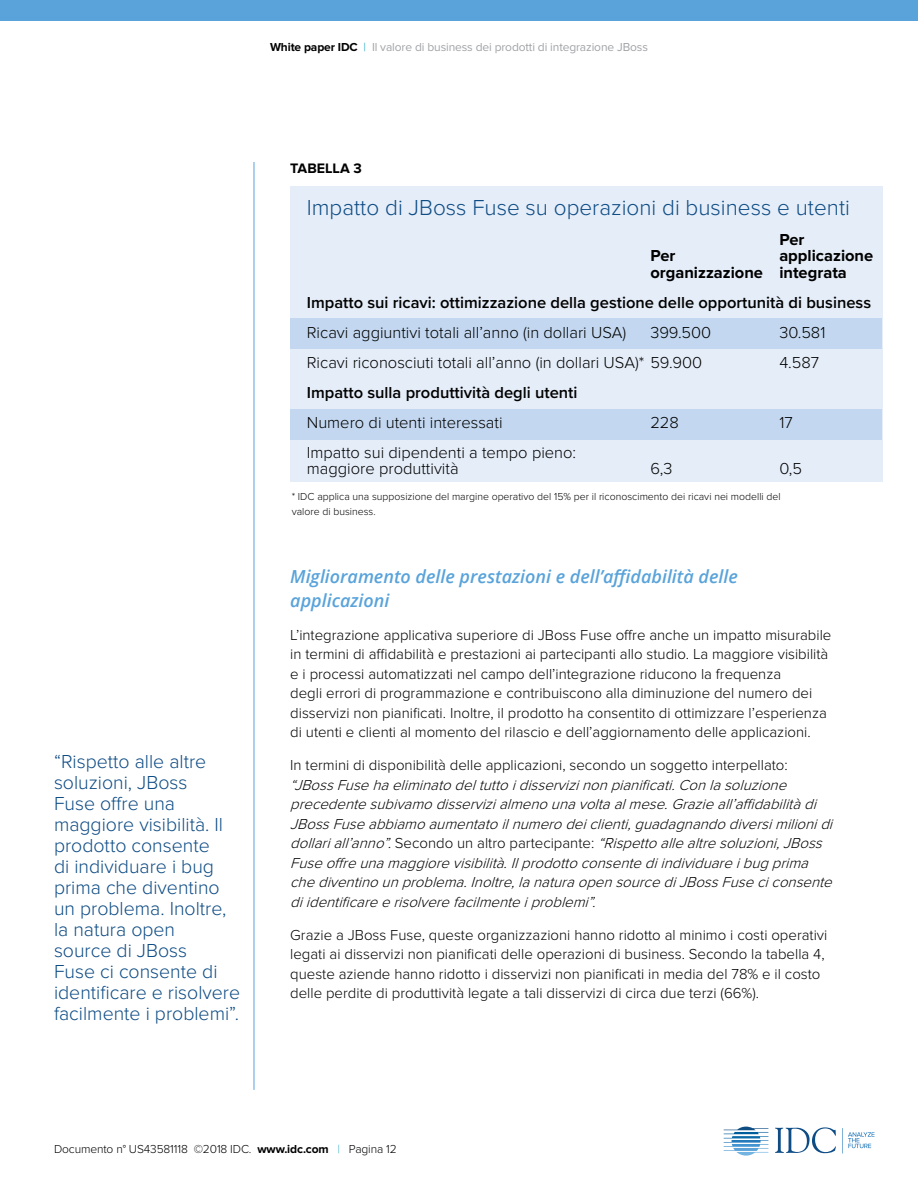
<style>
.page{position:relative;width:918px;height:1188px;background:#fff}
.page>*{position:absolute;margin:0;border:0;box-sizing:border-box;transform-origin:0 0}
.t1{font:300 22.5px "Proxima Nova";color:#0e4c84}
.t2{font:300 19.5px/21px "Proxima Nova";color:#0e4c84}
.t3{font:italic 600 18px/24px "Open Sans";color:#59a3da}
.t4{font:300 16.5px/16.5px "Proxima Nova";color:#000}
.t5{font:600 16.5px "Proxima Nova";color:#000}
.t6{font:700 16.5px/16.5px "Proxima Nova";color:#000}
.t7{font:300 15px/19.5px "Proxima Nova";color:#000}
.t8{font:italic 300 15px/19.5px "Proxima Nova";color:#000}
.t9{font:700 14.25px "Proxima Nova";color:#000}
.t10{font:12px "Proxima Nova";letter-spacing:-.01em;color:#a1a3a6}
.t11{font:300 12px "Proxima Nova";letter-spacing:-.01em;color:#000}
.t12{font:300 10.5px/15px "Proxima Nova";color:#000}
.s1{font-weight:700;color:#000}
.s2{color:#36aec7}
.s3{font-style:normal}
.s4{font-weight:700}
</style>
<div class="page">
<div style="left:0;top:0;width:918px;height:21px;background:#59a3da"></div>
<svg style="left:775px;top:1127px;width:61px;height:26px"></svg>
<svg style="left:724px;top:1127px;width:44px;height:29px"></svg>
<svg style="left:842px;top:1128px;width:33px;height:26px"></svg>
<hr style="left:254px;top:162px;width:1px;height:928px;background:#59a3da">
<div style="left:290px;top:186px;width:592px;height:296px;background:#e5edf8"></div>
<div style="left:291px;top:318px;width:591px;height:31px;background:#c3d8f0"></div>
<div style="left:291px;top:409px;width:591px;height:30px;background:#c3d8f0"></div>
<p class="t10" style="left:270px;top:40px;width:379px"><span class="s1">White paper IDC</span> <span class="s2">|</span> Il valore di business dei prodotti di integrazione JBoss</p>
<p class="t9" style="left:290px;top:160px;width:73px">TABELLA 3</p>
<h1 class="t1" style="left:307px;top:194px;width:545px">Impatto di JBoss Fuse su operazioni di business e utenti</h1>
<p class="t6" style="left:779px;top:231px;width:27px">Per</p>
<p class="t6" style="left:650px;top:248px;width:27px">Per</p>
<p class="t6" style="left:650px;top:248px;width:224px;text-indent:129px">applicazione organizzazione integrata</p>
<p class="t5" style="left:307px;top:290px;width:566px">Impatto sui ricavi: ottimizzazione della gestione delle opportunità di business</p>
<p class="t4" style="left:307px;top:324px;width:321px">Ricavi aggiuntivi totali all’anno (in dollari USA)</p>
<p class="t4" style="left:650px;top:324px;width:62px">399.500</p>
<p class="t4" style="left:779px;top:324px;width:48px">30.581</p>
<p class="t4" style="left:307px;top:354px;width:397px">Ricavi riconosciuti totali all’anno (in dollari USA)* 59.900</p>
<p class="t4" style="left:779px;top:354px;width:41px">4.587</p>
<p class="t5" style="left:307px;top:380px;width:272px">Impatto sulla produttività degli utenti</p>
<p class="t4" style="left:307px;top:414px;width:197px">Numero di utenti interessati</p>
<p class="t4" style="left:650px;top:414px;width:30px">228</p>
<p class="t4" style="left:779px;top:414px;width:15px">17</p>
<p class="t4" style="left:307px;top:444px;width:271px">Impatto sui dipendenti a tempo pieno: maggiore produttività</p>
<p class="t4" style="left:650px;top:461px;width:24px">6,3</p>
<p class="t4" style="left:779px;top:461px;width:24px">0,5</p>
<p class="t2" style="left:54px;top:751px;width:188px">“Rispetto alle altre soluzioni, JBoss<br>Fuse offre una maggiore visibilità. Il prodotto consente<br>di individuare i bug prima che diventino un problema. Inoltre, la natura open<br>source di JBoss<br>Fuse ci consente di identificare e risolvere facilmente i problemi”.</p>
<p class="t12" style="left:292px;top:489px;width:491px">* IDC applica una supposizione del margine operativo del 15% per il riconoscimento dei ricavi nei modelli del valore di business.</p>
<p class="t3" style="left:290px;top:564px;width:449px">Miglioramento delle prestazioni e dell’affidabilità delle applicazioni</p>
<p class="t7" style="left:290px;top:625px;width:543px">L’integrazione applicativa superiore di JBoss Fuse offre anche un impatto misurabile in termini di affidabilità e prestazioni ai partecipanti allo studio. La maggiore visibilità e i processi automatizzati nel campo dell’integrazione riducono la frequenza<br>degli errori di programmazione e contribuiscono alla diminuzione del numero dei disservizi non pianificati. Inoltre, il prodotto ha consentito di ottimizzare l’esperienza di utenti e clienti al momento del rilascio e dell’aggiornamento delle applicazioni.</p>
<p class="t7" style="left:290px;top:756px;width:499px">In termini di disponibilità delle applicazioni, secondo un soggetto interpellato:</p>
<p class="t8" style="left:290px;top:775px;width:548px">“JBossFusehaeliminatodeltuttoidisservizinonpianificati.Conlasoluzione precedentesubivamodisservizialmenounavoltaalmese.Grazieall’affidabilitàdi JBossFuseabbiamoaumentatoilnumerodeiclienti,guadagnandodiversimilionidi dollariall’anno”.<span class="s3">S e c o n d o u n a l t r o p a r t e c i p a n t e :</span> “Rispettoallealtresoluzioni,JBoss Fuseoffreunamaggiorevisibilità.Ilprodottoconsentediindividuareibugprima chediventinounproblema.Inoltre,lanaturaopensourcediJBossFuseciconsente diidentificareerisolverefacilmenteiproblemi”.</p>
<p class="t7" style="left:290px;top:925px;width:539px">Grazie a JBoss Fuse, queste organizzazioni hanno ridotto al minimo i costi operativi legati ai disservizi non pianificati delle operazioni di business. Secondo la tabella 4, queste aziende hanno ridotto i disservizi non pianificati in media del 78% e il costo delle perdite di produttività legate a tali disservizi di circa due terzi (66%).</p>
<p class="t11" style="left:54px;top:1142px;width:344px">Documento n° US43581118 ©2018 IDC. <span class="s4">www.idc.com</span> <span class="s2">|</span> Pagina 12</p>
</div>
